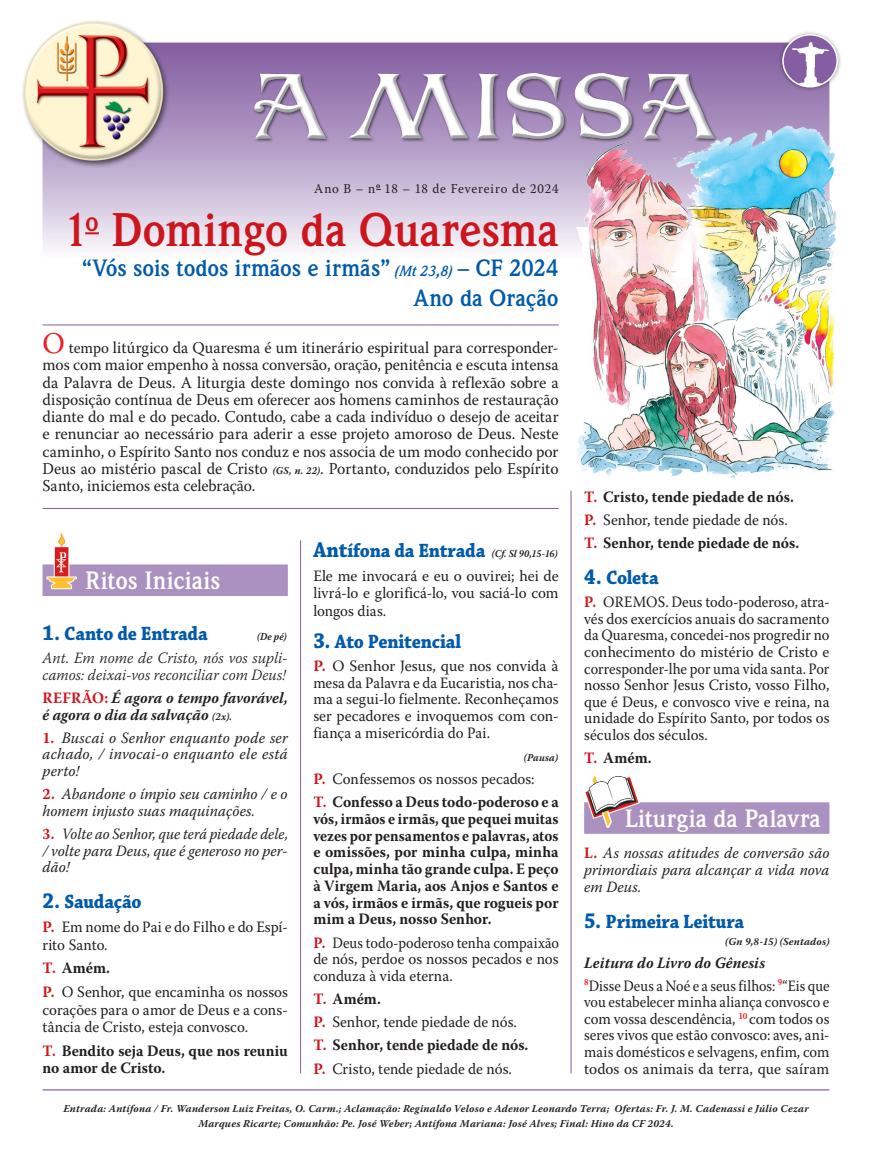
<style>
.page{position:relative;width:872px;height:1170px;background:#fff}
.page>*{position:absolute;margin:0;border:0;box-sizing:border-box;transform-origin:0 0}
.Título_da_Missa_maior{font:700 48px "Weidemann IT Cby BT";letter-spacing:-.005em;color:#cd151d;scale:.95 1}
.Divisões{font:700 25.5px "Weidemann IT Cby BT";color:#fff;scale:.95 1}
.Título_da_Missa_menor{font:700 24px "Weidemann IT Cby BT";letter-spacing:-.005em;color:#015aaa;scale:.95 1}
.Itens{font:700 20.25px "Chaparral Pro";letter-spacing:-.01em;color:#015aaa;scale:.91 1}
.Box_Início{font:16.5px/17.2px "Warnock Pro";color:#231f20;text-align:justify;scale:.95 1}
.Texto_TODOS{font:700 15.75px/16.8px "Warnock Pro";letter-spacing:-.005em;color:#231f20;scale:.95 1}
.Texto_NORMAL{font:15.75px/16.6px "Warnock Pro";color:#231f20;text-align:justify;scale:.92 1}
.Texto_NORMAL-2{font:15.75px/17.4px "Warnock Pro";color:#231f20;scale:.95 1}
.Texto_NORMAL_sem_leitor{font:15.75px/16.6px "Warnock Pro";color:#231f20;text-align:justify;scale:.9 1}
.Texto_CANTOS{font:italic 15.75px/16.6px "Warnock Pro";letter-spacing:.005em;color:#231f20;text-align:justify;scale:.95 1}
.Texto_NORMAL-3{font:15.75px/16.8px "Warnock Pro";color:#231f20;text-align:justify}
.Texto_NORMAL-4{font:15.75px/16.8px "Warnock Pro";color:#231f20;text-align:justify;scale:.91 1}
.Texto_NORMAL_sem_leitor-2{font:15.75px/17.5px "Warnock Pro";color:#231f20;text-align:justify}
.Texto_CANTOS-2{font:italic 15.75px/16.6px "Warnock Pro";letter-spacing:.005em;color:#231f20;text-align:justify;scale:.91 1}
.Texto_NORMAL_sem_leitor-3{font:italic 300 15.75px/16.6px "Warnock Pro";color:#231f20;scale:.96 1}
.Texto_REFRÃO{font:italic 700 15.75px/16.6px "Warnock Pro";color:#231f20;scale:.95 1}
.leitura{font:italic 700 15.75px "Warnock Pro";letter-spacing:.01em;color:#231f20;scale:.95 1}
.Data{font:13.5px "Warnock Pro";letter-spacing:.06em;color:#231f20;scale:.95 1}
.Crédito_das_Músicas{font:italic 700 10.5px/15px "Warnock Pro";letter-spacing:.02em;color:#231f20;text-align:center}
.Itens-2{font:italic 700 10.5px "Warnock Pro";letter-spacing:.005em;color:#231f20;scale:.91 1}
.Textinho{font:italic 700 10.5px "Warnock Pro";letter-spacing:.02em;color:#231f20}
.Texto_NORMAL-5{font:italic 700 10.5px "Warnock Pro";letter-spacing:.02em;color:#231f20;scale:.95 1}
.s1{font-style:italic;font-size:15px}
.s2{font-size:30px;color:#ee1d23}
.s3{font-size:15.75px}
.s4{font-weight:700;font-style:italic;font-size:10.5px}
.s5{font-size:22.5px}
.s6{font-style:normal;color:#cd151d}
.s7{font-size:10.5px}
.s8{font-weight:700;font-style:normal;color:#cd151d}
.s9{font-weight:700;color:#cd151d}
.s10{color:#cd151d}
.s11{font-family:"Chaparral Pro";font-style:normal;font-size:22.5px;color:#015aaa}
.s12{font-family:"Chaparral Pro";font-style:normal;font-size:20.25px;color:#015aaa}
</style>
<div class="page">
<svg style="left:43px;top:43px;width:786px;height:207px;background:#c0add0"></svg>
<div style="left:777px;top:30px;width:65px;height:62px;background:#231f20;opacity:.5"></div>
<svg style="left:783px;top:35px;width:54px;height:52px"></svg>
<img style="left:783px;top:42px;width:54px;height:45px">
<div style="left:782px;top:34px;width:56px;height:53px;border:2px solid #fff;border-radius:50%"></div>
<img style="left:248px;top:67px;width:472px;height:78px">
<div style="left:43px;top:564px;width:245px;height:32px;background:#aa91bf"></div>
<img style="left:47px;top:533px;width:30px;height:56px">
<svg style="left:85px;top:232px;width:14px;height:2px"></svg>
<hr style="left:43px;top:324px;width:515px;height:1px;background:#845ca0">
<hr style="left:43px;top:508px;width:515px;height:1px;background:#845ca0">
<hr style="left:43px;top:1089px;width:786px;height:1px;background:#845ca0">
<hr style="left:570px;top:490px;width:1px;height:583px;background:#845ca0">
<img style="left:22px;top:21px;width:153px;height:147px">
<hr style="left:300px;top:540px;width:1px;height:533px;background:#845ca0">
<img style="left:571px;top:93px;width:266px;height:385px">
<div style="left:584px;top:802px;width:245px;height:31px;background:#aa91bf"></div>
<img style="left:584px;top:775px;width:55px;height:52px">
<p class="Data" style="left:314px;top:180px;width:259px">Ano B – n<sup>o</sup> 18 – 18 de Fevereiro de 2024</p>
<p class="Título_da_Missa_maior" style="left:64px;top:200px;width:522px">1<sup>o</sup> Domingo da Quaresma</p>
<p class="Título_da_Missa_menor" style="left:82px;top:253px;width:503px">“Vós sois todos irmãos e irmãs” <span class="s1">(Mt 23,8)</span> – CF 2024</p>
<p class="Título_da_Missa_menor" style="left:414px;top:283px;width:154px">Ano da Oração</p>
<p class="Box_Início" style="left:43px;top:338px;width:545px"><span class="s2">O</span> <span class="s3">tempo</span> litúrgico da Quaresma é um itinerário espiritual para corresponder&shy;mos com maior empenho à nossa conversão, oração, penitência e escuta intensa da Palavra de Deus. A liturgia deste domingo nos convida à reflexão sobre a disposição contínua de Deus em oferecer aos homens caminhos de restauração diante do mal e do pecado. Contudo, cabe a cada indivíduo o desejo de aceitar e renunciar ao necessário para aderir a esse projeto amoroso de Deus. Neste caminho, o Espírito Santo nos conduz e nos associa de um modo conhecido por Deus ao mistério pascal de Cristo <span class="s4">(GS, n. 22)</span>. Portanto, conduzidos pelo Espírito Santo, iniciemos esta celebração.</p>
<p class="Divisões" style="left:85px;top:564px;width:144px">Ritos Iniciais</p>
<p class="Itens" style="left:43px;top:621px;width:183px"><span class="s5">1.</span> Canto de Entrada</p>
<p class="Itens-2" style="left:257px;top:630px;width:34px">(De pé)</p>
<p class="Texto_NORMAL_sem_leitor-3" style="left:43px;top:649px;width:257px">Ant. Em nome de Cristo, nós vos supli&shy;camos: deixai-vos reconciliar com Deus!</p>
<p class="Texto_REFRÃO" style="left:43px;top:689px;width:260px"><span class="s6">REFRÃO:</span> É agora o tempo favorável, é agora o dia da salvação <span class="s7">(2x).</span></p>
<p class="Texto_CANTOS" style="left:43px;top:728px;width:260px"><span class="s8">1.</span> Buscai o Senhor enquanto pode ser achado, / invocai-o enquanto ele está perto!</p>
<p class="Texto_CANTOS" style="left:43px;top:785px;width:260px"><span class="s8">2.</span> Abandone o ímpio seu caminho / e o homem injusto suas maquinações.</p>
<p class="Texto_CANTOS-2" style="left:43px;top:825px;width:271px"><span class="s8">3.</span> Volte ao Senhor, que terá piedade dele, / volte para Deus, que é generoso no per&shy;dão!</p>
<p class="Itens" style="left:43px;top:889px;width:110px"><span class="s5">2.</span> Saudação</p>
<p class="Texto_NORMAL-2" style="left:43px;top:917px;width:260px"><span class="s9">P.</span> Em nome do Pai e do Filho e do Espí&shy;rito Santo.</p>
<p class="Texto_TODOS" style="left:43px;top:959px;width:72px"><span class="s10">T.</span> Amém.</p>
<p class="Texto_NORMAL-2" style="left:43px;top:982px;width:260px;text-align:justify"><span class="s9">P.</span> O Senhor, que encaminha os nossos corações para o amor de Deus e a cons&shy;tância de Cristo, esteja convosco.</p>
<p class="Texto_TODOS" style="left:43px;top:1041px;width:260px;line-height:17.4px"><span class="s10">T.</span> Bendito seja Deus, que nos reuniu no amor de Cristo.</p>
<p class="Itens-2" style="left:313px;top:547px;width:270px"><span class="s11">Ant</span><span class="s12">ífona da Entrada</span> (Cf. Sl 90,15-16)</p>
<p class="Texto_NORMAL_sem_leitor-2" style="left:313px;top:566px;width:247px">Ele me invocará e eu o ouvirei; hei de livrá-lo e glorificá-lo, vou saciá-lo com longos dias.</p>
<p class="Itens" style="left:313px;top:629px;width:164px"><span class="s5">3.</span> Ato Penitencial</p>
<p class="Texto_NORMAL-3" style="left:313px;top:657px;width:247px"><span class="s9">P.</span> O Senhor Jesus, que nos convida à mesa da Palavra e da Eucaristia, nos cha&shy;ma a segui-lo fielmente. Reconheçamos ser pecadores e invoquemos com con&shy;fiança a misericórdia do Pai.</p>
<p class="Texto_NORMAL-5" style="left:524px;top:751px;width:38px">(Pausa)</p>
<p class="Texto_NORMAL-2" style="left:313px;top:769px;width:234px"><span class="s9">P.</span> Confessemos os nossos pecados:</p>
<p class="Texto_TODOS" style="left:313px;top:793px;width:260px;text-align:justify"><span class="s10">T.</span> Confesso a Deus todo-poderoso e a vós, irmãos e irmãs, que pequei muitas vezes por pensamentos e palavras, atos e omissões, por minha culpa, minha culpa, minha tão grande culpa. E peço à Virgem Maria, aos Anjos e Santos e a vós, irmãos e irmãs, que rogueis por mim a Deus, nosso Senhor.</p>
<p class="Texto_NORMAL-4" style="left:313px;top:933px;width:272px"><span class="s9">P.</span> Deus todo-poderoso tenha compaixão de nós, perdoe os nossos pecados e nos conduza à vida eterna.</p>
<p class="Texto_TODOS" style="left:313px;top:990px;width:72px"><span class="s10">T.</span> Amém.</p>
<p class="Texto_NORMAL-2" style="left:313px;top:1013px;width:216px"><span class="s9">P.</span> Senhor, tende piedade de nós.</p>
<p class="Texto_TODOS" style="left:313px;top:1036px;width:228px"><span class="s10">T.</span> Senhor, tende piedade de nós.</p>
<p class="Texto_NORMAL-2" style="left:313px;top:1059px;width:210px"><span class="s9">P.</span> Cristo, tende piedade de nós.</p>
<p class="Texto_TODOS" style="left:584px;top:488px;width:222px"><span class="s10">T.</span> Cristo, tende piedade de nós.</p>
<p class="Texto_NORMAL-2" style="left:584px;top:511px;width:216px"><span class="s9">P.</span> Senhor, tende piedade de nós.</p>
<p class="Texto_TODOS" style="left:584px;top:534px;width:228px"><span class="s10">T.</span> Senhor, tende piedade de nós.</p>
<p class="Itens" style="left:584px;top:565px;width:83px"><span class="s5">4.</span> Coleta</p>
<p class="Texto_NORMAL" style="left:584px;top:593px;width:268px"><span class="s9">P.</span> OREMOS. Deus todo-poderoso, atra&shy;vés dos exercícios anuais do sacramento da Quaresma, concedei-nos progredir no conhecimento do mistério de Cristo e corresponder-lhe por uma vida santa. Por nosso Senhor Jesus Cristo, vosso Filho, que é Deus, e convosco vive e reina, na unidade do Espírito Santo, por todos os séculos dos séculos.</p>
<p class="Texto_TODOS" style="left:584px;top:749px;width:72px"><span class="s10">T.</span> Amém.</p>
<p class="Divisões" style="left:625px;top:802px;width:207px">Liturgia da Palavra</p>
<p class="Texto_CANTOS" style="left:584px;top:844px;width:260px"><span class="s8">L.</span> As nossas atitudes de conversão são primordiais para alcançar a vida nova em Deus.</p>
<p class="Itens" style="left:584px;top:909px;width:177px"><span class="s5">5.</span> Primeira Leitura</p>
<p class="Textinho" style="left:725px;top:934px;width:106px">(Gn 9,8-15) (Sentados)</p>
<p class="leitura" style="left:584px;top:952px;width:192px">Leitura do Livro do Gênesis</p>
<p class="Texto_NORMAL_sem_leitor" style="left:584px;top:976px;width:274px"><sup>8</sup>Disse Deus a Noé e a seus filhos: <sup>9</sup>“Eis que vou estabelecer minha aliança convosco e com vossa descendência, <sup>10</sup> com todos os seres vivos que estão convosco: aves, ani&shy;mais domésticos e selvagens, enfim, com todos os animais da terra, que saíram</p>
<p class="Crédito_das_Músicas" style="left:63px;top:1101px;width:746px">Entrada: Antífona / Fr. Wanderson Luiz Freitas, O. Carm.; Aclamação: Reginaldo Veloso e Adenor Leonardo Terra; Ofertas: Fr. J. M. Cadenassi e Júlio Cezar<br>Marques Ricarte; Comunhão: Pe. José Weber; Antífona Mariana: José Alves; Final: Hino da CF 2024.</p>
</div>
